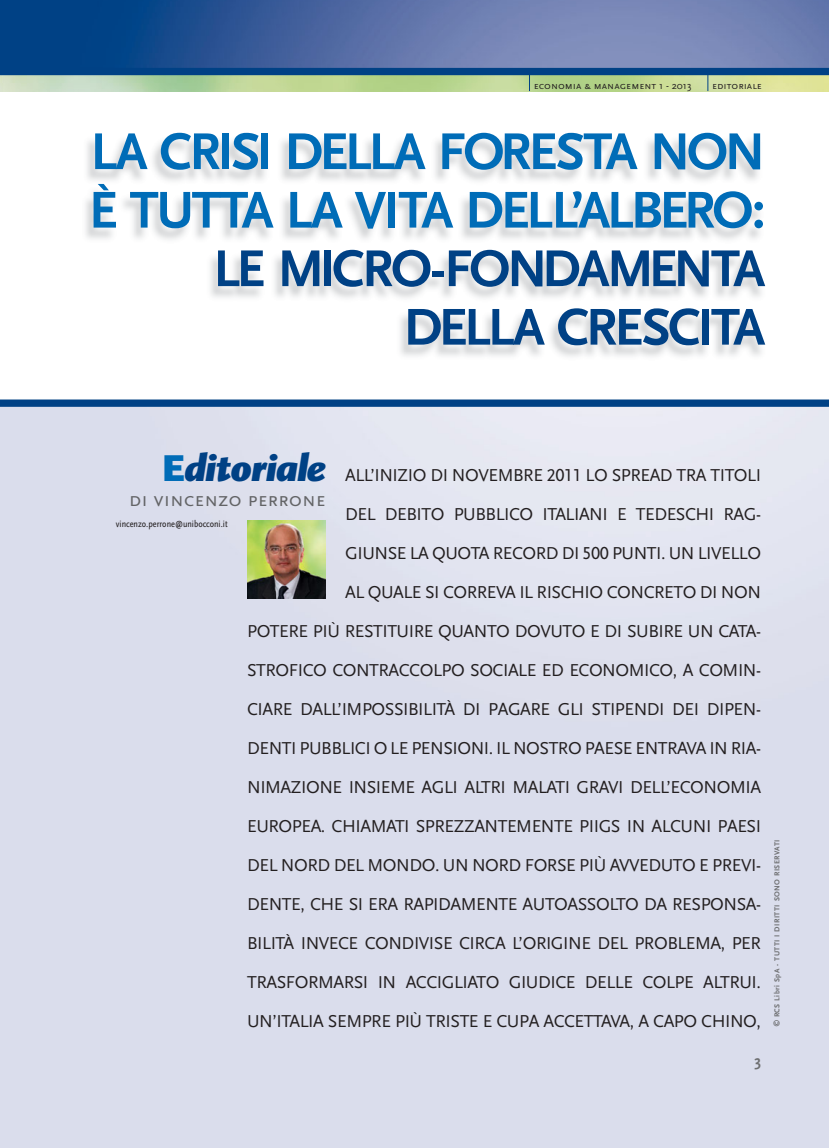
<style>
.page{position:relative;width:829px;height:1148px;background:#fff}
.page>*{position:absolute;margin:0;border:0;box-sizing:border-box;transform-origin:0 0}
.t1{font:700 54px/58.5px "Scala Sans";letter-spacing:-.055em;color:#006cb7}
.t2{font:700 54px/58.5px "Scala Sans";letter-spacing:-.055em;color:#004185;text-align:right}
.t3{font:italic 900 39px "Scala Sans";letter-spacing:-.035em;color:#004185}
.t4{font:20.7px "Scala Sans Caps";color:#636466}
.t5{font:18px/39px "Scala Sans";letter-spacing:-.025em;color:#231f20;text-align:right}
.t6{font:700 15.75px "Scala Sans";color:#6d6e70}
.t7{font:10.5px "Scala Sans Caps";color:#231f20}
.t8{font:9.75px "Scala Sans Regular Con";color:#231f20}
.t9{font:700 7.5px "Scala Sans";letter-spacing:.055em;color:#6d6e70}
.s1{font-family:"Scala Sans"}
.s2{font-style:normal;color:#006cb7}
.s3{font-family:"Scala Sans Caps"}
</style>
<div class="page">
<img style="left:0;top:0;width:828px;height:1148px">
<svg style="left:0;top:91px;width:828px;height:312px"></svg>
<img style="left:0;top:75px;width:828px;height:16px">
<div style="left:0;top:399px;width:828px;height:8px;background:#004185"></div>
<div style="left:0;top:68px;width:828px;height:7px;background:#004185"></div>
<svg style="left:529px;top:75px;width:1px;height:16px"></svg>
<svg style="left:707px;top:75px;width:1px;height:16px"></svg>
<img style="left:247px;top:520px;width:78px;height:78px">
<p class="t7" style="left:533px;top:79px;width:159px">economia &amp; management <span class="s1">1 - 2013</span></p>
<p class="t7" style="left:711px;top:79px;width:51px">editoriale</p>
<h1 class="t1" style="left:89px;top:127px;width:678px">LA CRISI DELLA FORESTA NON<br>È TUTTA LA VITA DELL’ALBERO:</h1>
<h1 class="t2" style="left:213px;top:244px;width:553px">LE MICRO-FONDAMENTA<br>DELLA CRESCITA</h1>
<h2 class="t3" style="left:161px;top:453px;width:166px"><span class="s2">E</span>ditoriale</h2>
<p class="t4" style="left:129px;top:486px;width:198px">di vincenzo perrone</p>
<p class="t8" style="left:116px;top:520px;width:113px">vincenzo.perrone@unibocconi.it</p>
<p class="t5" style="left:247px;top:457px;width:515px">ALL’INIZIO DI NOVEMBRE <span class="s3">2011</span> LO SPREAD TRA TITOLI<br>DEL DEBITO PUBBLICO ITALIANI E TEDESCHI RAG-<br>GIUNSE LA QUOTA RECORD DI <span class="s3">500</span> PUNTI. UN LIVELLO<br>AL QUALE SI CORREVA IL RISCHIO CONCRETO DI NON<br>POTERE PIÙ RESTITUIRE QUANTO DOVUTO E DI SUBIRE UN CATA-STROFICO CONTRACCOLPO SOCIALE ED ECONOMICO, A COMIN-CIARE DALL’IMPOSSIBILITÀ DI PAGARE GLI STIPENDI DEI DIPEN-DENTI PUBBLICI O LE PENSIONI. IL NOSTRO PAESE ENTRAVA IN RIA-NIMAZIONE INSIEME AGLI ALTRI MALATI GRAVI DELL’ECONOMIA EUROPEA. CHIAMATI SPREZZANTEMENTE PIIGS IN ALCUNI PAESI DEL NORD DEL MONDO. UN NORD FORSE PIÙ AVVEDUTO E PREVI-DENTE, CHE SI ERA RAPIDAMENTE AUTOASSOLTO DA RESPONSA-BILITÀ INVECE CONDIVISE CIRCA L’ORIGINE DEL PROBLEMA, PER TRASFORMARSI IN ACCIGLIATO GIUDICE DELLE COLPE ALTRUI.<br>UN’ITALIA SEMPRE PIÙ TRISTE E CUPA ACCETTAVA, A CAPO CHINO,</p>
<p class="t6" style="left:754px;top:1055px;width:8px">3</p>
<p class="t9" style="left:773px;top:1027px;width:189px;rotate:-90deg">© RCS Libri SpA - TUTTI I DIRITTI SONO RISERVATI</p>
</div>
